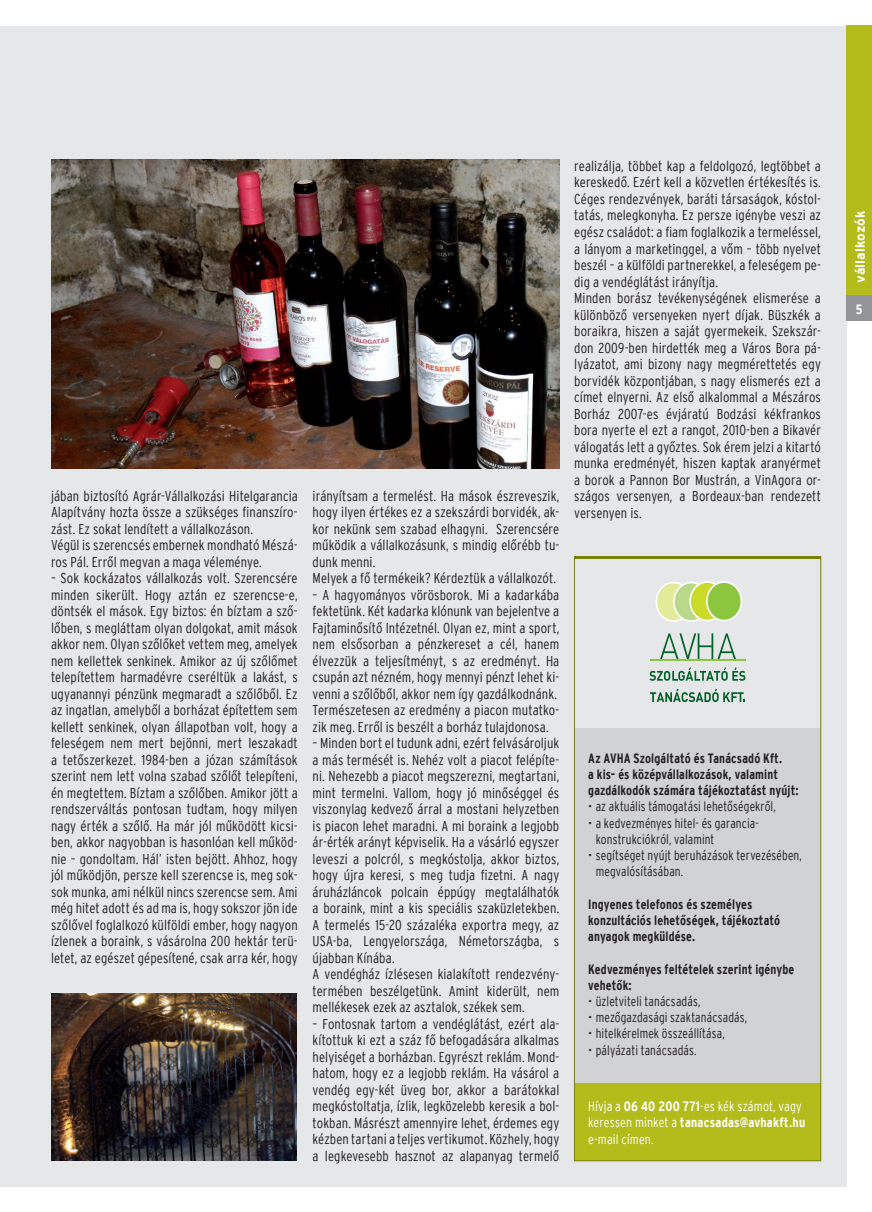
<style>
.page{position:relative;width:872px;height:1212px;background:#fff}
.page>*{position:absolute;margin:0;border:0;box-sizing:border-box;transform-origin:0 0}
.t1{font:14.25px/16.5px "Interstate Light Condensed HU";letter-spacing:.005em;color:#231f20}
.t2{font:13.5px/16.2px "Interstate Light Condensed HU";letter-spacing:.01em;color:#231f20;scale:.95 1}
.t3{font:13.5px/16.2px "Interstate Bold Condensed HU";letter-spacing:.01em;color:#231f20;scale:.95 1}
.t4{font:13.5px "Interstate Light Condensed HU";letter-spacing:.005em;color:#fff}
.t5{font:13.5px "Interstate Bold Condensed HU";letter-spacing:.015em;color:#fff}
.t6{font:13.5px "Interstate Bold HU";letter-spacing:.005em;color:#fff}
.s1{font-family:"Interstate Bold Condensed HU"}
.s2{font-family:"Interstate Light Condensed HU"}
</style>
<div class="page">
<div style="left:0;top:26px;width:846px;height:1160px;background:#e6e7e9"></div>
<div style="left:846px;top:26px;width:26px;height:270px;background:#b3bc1b"></div>
<div style="left:846px;top:296px;width:26px;height:25px;background:#939598"></div>
<div style="left:574px;top:729px;width:247px;height:432px;background:#d1d2d4"></div>
<div style="left:574px;top:1083px;width:247px;height:78px;background:#b3bc1b"></div>
<svg style="left:660px;top:633px;width:76px;height:26px"></svg>
<svg style="left:649px;top:668px;width:96px;height:13px"></svg>
<svg style="left:650px;top:689px;width:95px;height:13px"></svg>
<svg style="left:656px;top:581px;width:86px;height:41px;background:#c5de87"></svg>
<hr style="left:650px;top:659px;width:95px;height:2px;background:#8bc63e">
<hr style="left:574px;top:556px;width:247px;height:3px;background:#798109">
<div style="left:574px;top:556px;width:247px;height:605px;border:1px solid #798109"></div>
<img style="left:51px;top:159px;width:508px;height:309px">
<img style="left:51px;top:994px;width:245px;height:167px">
<p class="t1" style="left:51px;top:487px;width:248px">jában biztosító Agrár-Vállalkozási Hitelgarancia Alapítvány hozta össze a szükséges finanszíro&shy;zást. Ez sokat lendített a vállalkozáson.<br>Végül is szerencsés embernek mondható Mészá&shy;ros Pál. Erről megvan a maga véleménye.</p>
<p class="t1" style="left:51px;top:570px;width:248px;text-align:justify">– Sok kockázatos vállalkozás volt. Szerencsére minden sikerült. Hogy aztán ez szerencse-e, döntsék el mások. Egy biztos: én bíztam a sző&shy;lőben, s megláttam olyan dolgokat, amit mások akkor nem. Olyan szőlőket vettem meg, amelyek nem kellettek senkinek. Amikor az új szőlőmet telepítettem harmadévre cseréltük a lakást, s ugyanannyi pénzünk megmaradt a szőlőből. Ez az ingatlan, amelyből a borházat építettem sem kellett senkinek, olyan állapotban volt, hogy a feleségem nem mert bejönni, mert leszakadt a tetőszerkezet. 1984-ben a józan számítások szerint nem lett volna szabad szőlőt telepíteni, én megtettem. Bíztam a szőlőben. Amikor jött a rendszerváltás pontosan tudtam, hogy milyen nagy érték a szőlő. Ha már jól működött kicsi&shy;ben, akkor nagyobban is hasonlóan kell működ&shy;nie – gondoltam. Hál’ isten bejött. Ahhoz, hogy jól működjön, persze kell szerencse is, meg sok&shy;sok munka, ami nélkül nincs szerencse sem. Ami még hitet adott és ad ma is, hogy sokszor jön ide szőlővel foglalkozó külföldi ember, hogy nagyon ízlenek a boraink, s vásárolna 200 hektár terü&shy;letet, az egészet gépesítené, csak arra kér, hogy</p>
<p class="t1" style="left:313px;top:487px;width:248px">irányítsam a termelést. Ha mások észreveszik, hogy ilyen értékes ez a szekszárdi borvidék, ak&shy;kor nekünk sem szabad elhagyni. Szerencsére működik a vállalkozásunk, s mindig előrébb tu&shy;dunk menni.<br>Melyek a fő termékeik? Kérdeztük a vállalkozót.</p>
<p class="t1" style="left:313px;top:586px;width:248px">– A hagyományos vörösborok. Mi a kadarkába fektetünk. Két kadarka klónunk van bejelentve a Fajtaminősítő Intézetnél. Olyan ez, mint a sport, nem elsősorban a pénzkereset a cél, hanem élvezzük a teljesítményt, s az eredményt. Ha csupán azt nézném, hogy mennyi pénzt lehet ki&shy;venni a szőlőből, akkor nem így gazdálkodnánk.<br>Természetesen az eredmény a piacon mutatko&shy;zik meg. Erről is beszélt a borház tulajdonosa.</p>
<p class="t1" style="left:313px;top:735px;width:248px">– Minden bort el tudunk adni, ezért felvásároljuk a más termését is. Nehéz volt a piacot felépíte&shy;ni. Nehezebb a piacot megszerezni, megtartani, mint termelni. Vallom, hogy jó minőséggel és viszonylag kedvező árral a mostani helyzetben is piacon lehet maradni. A mi boraink a legjobb ár-érték arányt képviselik. Ha a vásárló egyszer leveszi a polcról, s megkóstolja, akkor biztos, hogy újra keresi, s meg tudja fizetni. A nagy áruházláncok polcain éppúgy megtalálhatók a boraink, mint a kis speciális szaküzletekben.<br>A termelés 15-20 százaléka exportra megy, az USA-ba, Lengyelországa, Németországba, s újabban Kínába.<br>A vendégház ízlésesen kialakított rendezvény&shy;termében beszélgetünk. Amint kiderült, nem mellékesek ezek az asztalok, székek sem.</p>
<p class="t1" style="left:313px;top:1015px;width:248px;text-align:justify">– Fontosnak tartom a vendéglátást, ezért ala&shy;kítottuk ki ezt a száz fő befogadására alkalmas helyiséget a borházban. Egyrészt reklám. Mond&shy;hatom, hogy ez a legjobb reklám. Ha vásárol a vendég egy-két üveg bor, akkor a barátokkal megkóstoltatja, ízlik, legközelebb keresik a bol&shy;tokban. Másrészt amennyire lehet, érdemes egy kézben tartani a teljes vertikumot. Közhely, hogy a legkevesebb hasznot az alapanyag termelő</p>
<p class="t1" style="left:574px;top:158px;width:248px">realizálja, többet kap a feldolgozó, legtöbbet a kereskedő. Ezért kell a közvetlen értékesítés is.<br>Céges rendezvények, baráti társaságok, kóstol&shy;tatás, melegkonyha. Ez persze igénybe veszi az egész családot: a fiam foglalkozik a termeléssel, a lányom a marketinggel, a vőm – több nyelvet beszél – a külföldi partnerekkel, a feleségem pe&shy;dig a vendéglátást irányítja.<br>Minden borász tevékenységének elismerése a különböző versenyeken nyert díjak. Büszkék a boraikra, hiszen a saját gyermekeik. Szekszár&shy;don 2009-ben hirdették meg a Város Bora pá&shy;lyázatot, ami bizony nagy megmérettetés egy borvidék központjában, s nagy elismerés ezt a címet elnyerni. Az első alkalommal a Mészáros Borház 2007-es évjáratú Bodzási kékfrankos bora nyerte el ezt a rangot, 2010-ben a Bikavér válogatás lett a győztes. Sok érem jelzi a kitartó munka eredményét, hiszen kaptak aranyérmet a borok a Pannon Bor Mustrán, a VinAgora or&shy;szágos versenyen, a Bordeaux-ban rendezett versenyen is.</p>
<p class="t3" style="left:588px;top:750px;width:223px">Az AVHA Szolgáltató és Tanácsadó Kft.<br>a kis- és középvállalkozások, valamint gazdálkodók számára tájékoztatást nyújt:</p>
<p class="t2" style="left:588px;top:798px;width:199px">• az aktuális támogatási lehetőségekről,</p>
<p class="t2" style="left:596px;top:815px;width:173px;text-indent:-8px">• a kedvezményes hitel- és garancia&shy;konstrukciókról, valamint</p>
<p class="t2" style="left:596px;top:847px;width:218px;text-indent:-8px">• segítséget nyújt beruházások tervezésében, megvalósításában.</p>
<p class="t3" style="left:588px;top:896px;width:204px">Ingyenes telefonos és személyes konzultációs lehetőségek, tájékoztató anyagok megküldése.</p>
<p class="t3" style="left:588px;top:960px;width:218px">Kedvezményes feltételek szerint igénybe vehetők:</p>
<p class="t2" style="left:588px;top:993px;width:120px">• üzletviteli tanácsadás,</p>
<p class="t2" style="left:588px;top:1009px;width:169px">• mezőgazdasági szaktanácsadás,</p>
<p class="t2" style="left:588px;top:1025px;width:145px">• hitelkérelmek összeállítása,</p>
<p class="t2" style="left:588px;top:1041px;width:115px">• pályázati tanácsadás.</p>
<p class="t4" style="left:588px;top:1098px;width:215px">Hívja a <span class="s1">06 40 200 771</span>-es kék számot, vagy</p>
<p class="t5" style="left:588px;top:1115px;width:218px"><span class="s2">keressen minket a</span> tanacsadas@avhakft.hu</p>
<p class="t4" style="left:588px;top:1131px;width:67px">e-mail címen.</p>
<p class="t6" style="left:852px;top:283px;width:73px;rotate:-90deg">vállalkozók</p>
<p class="t5" style="left:856px;top:301px;width:8px">5</p>
</div>
